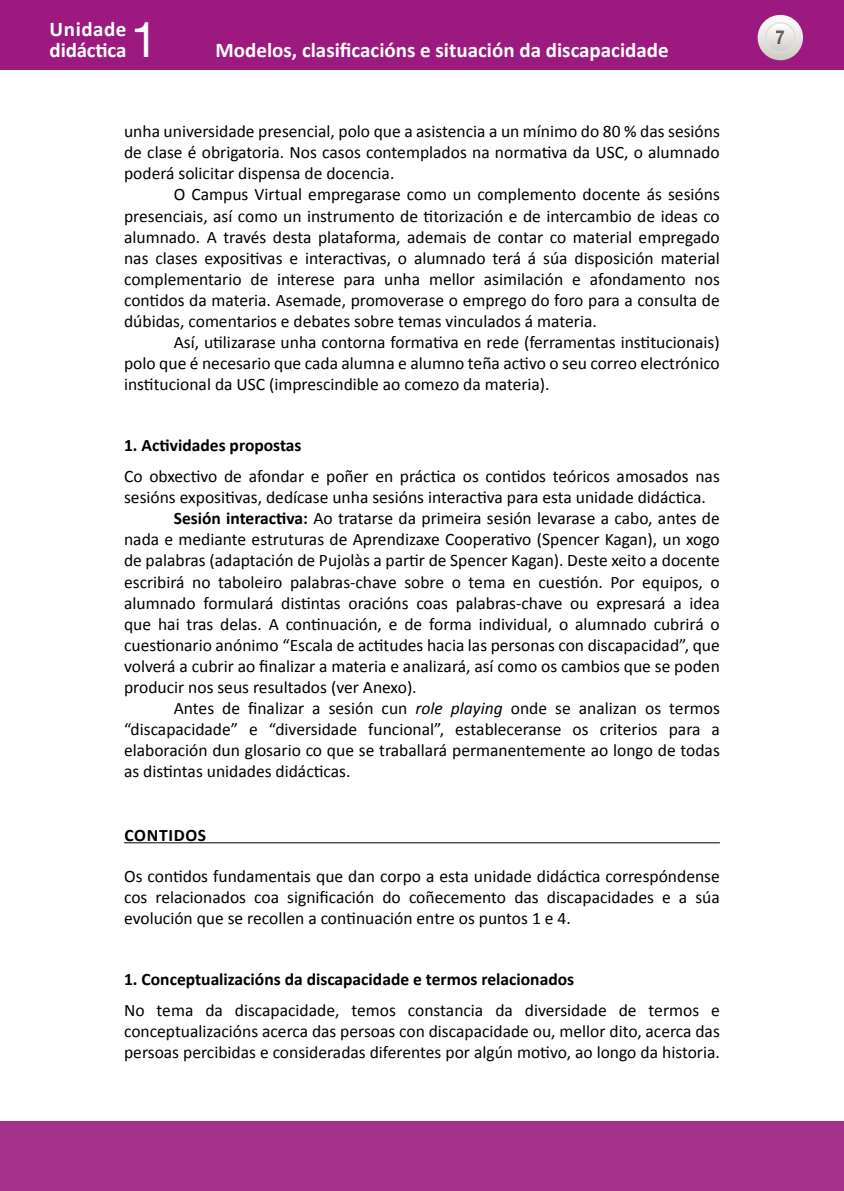
<style>
.page{position:relative;width:844px;height:1191px;background:#fff}
.page>*{position:absolute;margin:0;border:0;box-sizing:border-box;transform-origin:0 0}
.t1{font:49px "Helvetica Neue LT Std";color:#fff}
.t2{font:700 21px/21px "Calibri";color:#fff}
.t3{font:700 19.25px "Helvetica Neue LT Std";color:#000;scale:.9 1}
.TXTO{font:17.5px/21px "Calibri";color:#000;text-align:justify}
.TXTO_sin_SANGRE{font:17.5px/21px "Calibri";color:#000;text-align:justify}
._1º_Epigrafe{font:700 17.5px "Calibri";color:#000}
._0º_Epigrafe{font:700 17.5px "Calibri";letter-spacing:.04em;color:#000}
.s1{font-weight:700}
.s2{font-style:italic}
</style>
<div class="page">
<div style="left:0;top:0;width:843px;height:69px;background:#9c1a7f"></div>
<svg style="left:757px;top:15px;width:45px;height:45px"></svg>
<svg style="left:765px;top:23px;width:29px;height:29px"></svg>
<div style="left:764px;top:22px;width:31px;height:31px;border:1px solid #dfdeda;border-radius:50%"></div>
<div style="left:0;top:1121px;width:843px;height:70px;background:#a6318c"></div>
<hr style="left:124px;top:842px;width:595px;height:1px;background:#000">
<p class="t2" style="left:50px;top:19px;width:78px">Unidade didáctica</p>
<h1 class="t1" style="left:131px;top:11px;width:29px">1</h1>
<p class="t2" style="left:215px;top:40px;width:454px">Modelos, clasificacións e situación da discapacidade</p>
<p class="TXTO" style="left:124px;top:121px;width:597px">unha universidade presencial, polo que a asistencia a un mínimo do 80 % das sesións de clase é obrigatoria. Nos casos contemplados na normativa da USC, o alumnado poderá solicitar dispensa de docencia.</p>
<p class="TXTO" style="left:124px;top:184px;width:597px;text-indent:50px">O Campus Virtual empregarase como un complemento docente ás sesións presenciais, así como un instrumento de titorización e de intercambio de ideas co alumnado. A través desta plataforma, ademais de contar co material empregado nas clases expositivas e interactivas, o alumnado terá á súa disposición material complementario de interese para unha mellor asimilación e afondamento nos contidos da materia. Asemade, promoverase o emprego do foro para a consulta de dúbidas, comentarios e debates sobre temas vinculados á materia.</p>
<p class="TXTO" style="left:124px;top:332px;width:597px;text-indent:50px">Así, utilizarase unha contorna formativa en rede (ferramentas institucionais) polo que é necesario que cada alumna e alumno teña activo o seu correo electrónico institucional da USC (imprescindible ao comezo da materia).</p>
<p class="_1º_Epigrafe" style="left:124px;top:434px;width:179px">1. Actividades propostas</p>
<p class="TXTO_sin_SANGRE" style="left:124px;top:466px;width:597px">Co obxectivo de afondar e poñer en práctica os contidos teóricos amosados nas sesións expositivas, dedícase unha sesións interactiva para esta unidade didáctica.</p>
<p class="TXTO" style="left:124px;top:508px;width:597px;text-indent:50px"><span class="s1">Sesión interactiva:</span> Ao tratarse da primeira sesión levarase a cabo, antes de nada e mediante estruturas de Aprendizaxe Cooperativo (Spencer Kagan), un xogo de palabras (adaptación de Pujolàs a partir de Spencer Kagan). Deste xeito a docente escribirá no taboleiro palabras-chave sobre o tema en cuestión. Por equipos, o alumnado formulará distintas oracións coas palabras-chave ou expresará a idea que hai tras delas. A continuación, e de forma individual, o alumnado cubrirá o cuestionario anónimo “Escala de actitudes hacia las personas con discapacidad”, que volverá a cubrir ao finalizar a materia e analizará, así como os cambios que se poden producir nos seus resultados (ver Anexo).</p>
<p class="TXTO" style="left:124px;top:698px;width:597px;text-indent:50px">Antes de finalizar a sesión cun <span class="s2">role playing</span> onde se analizan os termos “discapacidade” e “diversidade funcional”, estableceranse os criterios para a elaboración dun glosario co que se traballará permanentemente ao longo de todas as distintas unidades didácticas.</p>
<p class="_0º_Epigrafe" style="left:124px;top:823px;width:83px">CONTIDOS</p>
<p class="TXTO_sin_SANGRE" style="left:124px;top:865px;width:597px">Os contidos fundamentais que dan corpo a esta unidade didáctica correspóndense cos relacionados coa significación do coñecemento das discapacidades e a súa evolución que se recollen a continuación entre os puntos 1 e 4.</p>
<p class="_1º_Epigrafe" style="left:124px;top:967px;width:451px">1. Conceptualizacións da discapacidade e termos relacionados</p>
<p class="TXTO_sin_SANGRE" style="left:124px;top:999px;width:597px">No tema da discapacidade, temos constancia da diversidade de termos e conceptualizacións acerca das persoas con discapacidade ou, mellor dito, acerca das persoas percibidas e consideradas diferentes por algún motivo, ao longo da historia.</p>
<p class="t3" style="left:775px;top:26px;width:12px">7</p>
</div>
